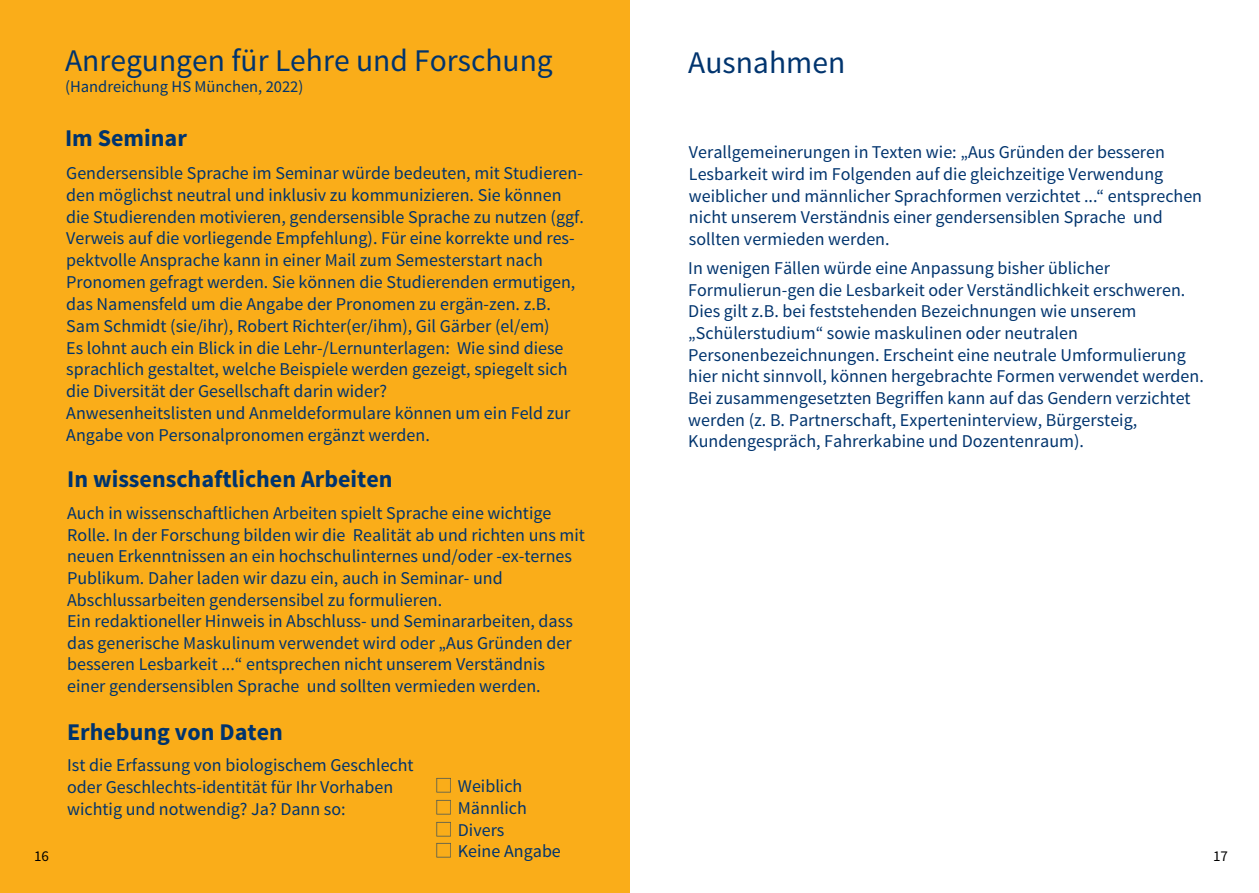
<style>
.page{position:relative;width:1259px;height:893px;background:#fff}
.page>*{position:absolute;margin:0;border:0;box-sizing:border-box;transform-origin:0 0}
.t1{font:31.5px "Source Sans Pro";color:#00346e}
.t2{font:700 24px "Source Sans Pro";color:#00346e}
.t3{font:18px/21.6px "Source Sans Pro";color:#00346e}
.t4{font:16.5px "Source Sans Pro";color:#00346e}
.t5{font:15px "Source Sans Pro";color:#000}
.s1{font-family:"Koz Min Pr 6 N"}
</style>
<div class="page">
<div style="left:0;top:0;width:629px;height:893px;background:#faad19"></div>
<p class="t5" style="left:34px;top:847px;width:16px">16</p>
<h1 class="t1" style="left:65px;top:41px;width:489px">Anregungen für Lehre und Forschung</h1>
<p class="t4" style="left:65px;top:76px;width:240px">(Handreichung HS München, 2022)</p>
<h2 class="t2" style="left:65px;top:123px;width:123px">Im Seminar</h2>
<p class="t3" style="left:66px;top:162px;width:519px">Gendersensible Sprache im Seminar würde bedeuten, mit Studieren&shy;den möglichst neutral und inklusiv zu kommunizieren. Sie können die Studierenden motivieren, gendersensible Sprache zu nutzen (ggf.<br>Verweis auf die vorliegende Empfehlung). Für eine korrekte und res&shy;pektvolle Ansprache kann in einer Mail zum Semesterstart nach Pronomen gefragt werden. Sie können die Studierenden ermutigen, das Namensfeld um die Angabe der Pronomen zu ergän-zen. z.B.<br>Sam Schmidt (sie/ihr), Robert Richter(er/ihm), Gil Gärber (el/em)<br>Es lohnt auch ein Blick in die Lehr-/Lernunterlagen: Wie sind diese sprachlich gestaltet, welche Beispiele werden gezeigt, spiegelt sich die Diversität der Gesellschaft darin wider?<br>Anwesenheitslisten und Anmeldeformulare können um ein Feld zur Angabe von Personalpronomen ergänzt werden.</p>
<h2 class="t2" style="left:67px;top:463px;width:327px">In wissenschaftlichen Arbeiten</h2>
<p class="t3" style="left:67px;top:503px;width:519px">Auch in wissenschaftlichen Arbeiten spielt Sprache eine wichtige Rolle. In der Forschung bilden wir die Realität ab und richten uns mit neuen Erkenntnissen an ein hochschulinternes und/oder -ex-ternes Publikum. Daher laden wir dazu ein, auch in Seminar- und Abschlussarbeiten gendersensibel zu formulieren.<br>Ein redaktioneller Hinweis in Abschluss- und Seminararbeiten, dass das generische Maskulinum verwendet wird oder „Aus Gründen der besseren Lesbarkeit ...“ entsprechen nicht unserem Verständnis einer gendersensiblen Sprache und sollten vermieden werden.</p>
<h2 class="t2" style="left:67px;top:716px;width:217px">Erhebung von Daten</h2>
<p class="t3" style="left:67px;top:755px;width:348px">Ist die Erfassung von biologischem Geschlecht oder Geschlechts-identität für Ihr Vorhaben wichtig und notwendig? Ja? Dann so:</p>
<p class="t3" style="left:435px;top:776px;width:89px"><span class="s1">□</span> Weiblich</p>
<p class="t3" style="left:435px;top:797px;width:94px"><span class="s1">□</span> Männlich</p>
<p class="t3" style="left:435px;top:819px;width:71px"><span class="s1">□</span> Divers</p>
<p class="t3" style="left:435px;top:841px;width:128px"><span class="s1">□</span> Keine Angabe</p>
<h1 class="t1" style="left:688px;top:43px;width:158px">Ausnahmen</h1>
<p class="t3" style="left:689px;top:142px;width:515px">Verallgemeinerungen in Texten wie: „Aus Gründen der besseren Lesbarkeit wird im Folgenden auf die gleichzeitige Verwendung weiblicher und männlicher Sprachformen verzichtet ...“ entsprechen nicht unserem Verständnis einer gendersensiblen Sprache und sollten vermieden werden.</p>
<p class="t3" style="left:688px;top:257px;width:517px">In wenigen Fällen würde eine Anpassung bisher üblicher Formulierun-gen die Lesbarkeit oder Verständlichkeit erschweren.<br>Dies gilt z.B. bei feststehenden Bezeichnungen wie unserem „Schülerstudium“ sowie maskulinen oder neutralen Personenbezeichnungen. Erscheint eine neutrale Umformulierung hier nicht sinnvoll, können hergebrachte Formen verwendet werden.<br>Bei zusammengesetzten Begriffen kann auf das Gendern verzichtet werden (z. B. Partnerschaft, Experteninterview, Bürgersteig, Kundengespräch, Fahrerkabine und Dozentenraum).</p>
<p class="t5" style="left:1213px;top:847px;width:16px">17</p>
</div>
